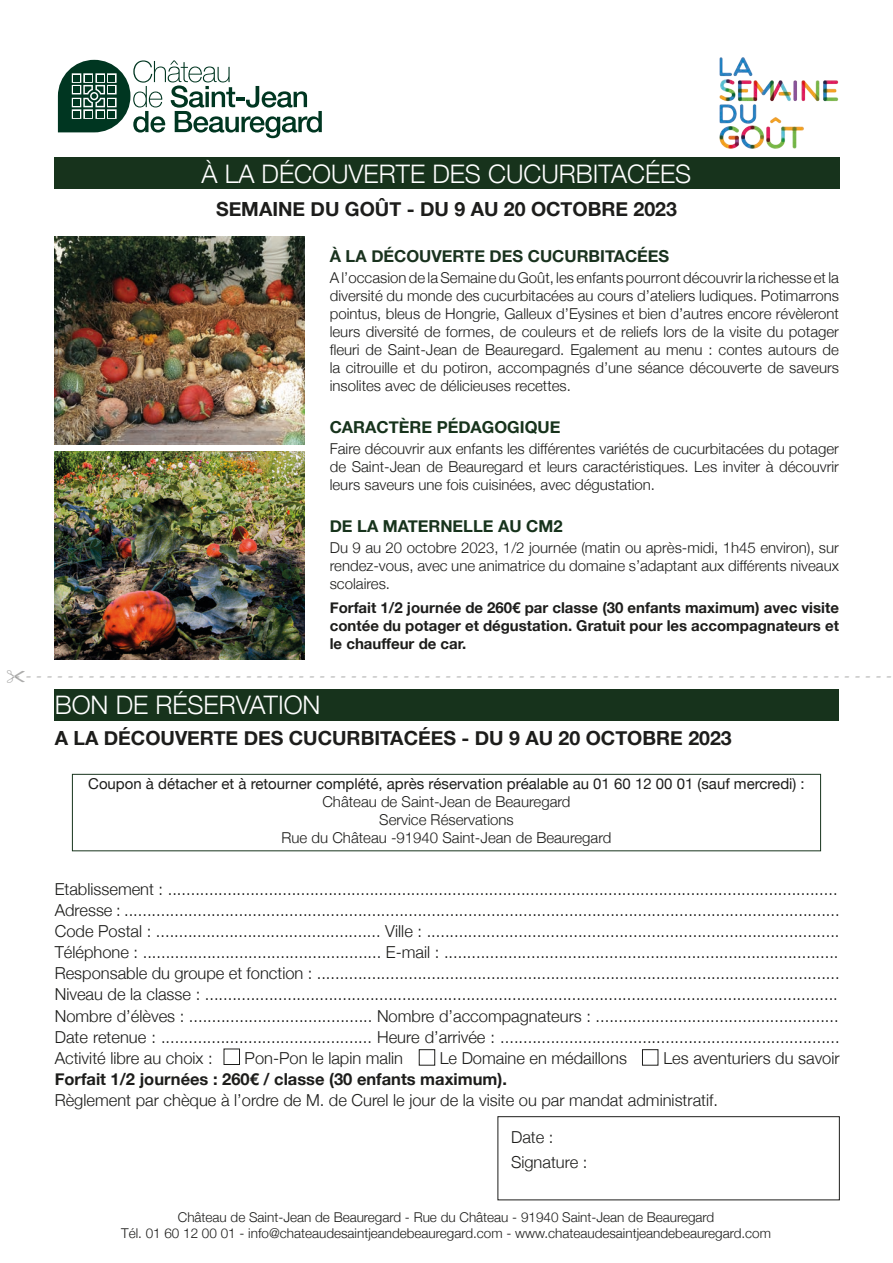
<style>
.page{position:relative;width:893px;height:1263px;background:#fff}
.page>*{position:absolute;margin:0;border:0;box-sizing:border-box;transform-origin:0 0}
.t1{font:300 25.5px "Helvetica Neue";color:#fff}
.t2{font:700 19.5px "Helvetica Neue";color:#1d1d1b}
.t3{font:18px "Minion Pro";color:#1d1d1b}
.t4{font:300 16.5px/21px "Helvetica Neue";color:#1d1d1b}
.t5{font:700 16.5px "Helvetica Neue";color:#1d1d1b}
.t6{font:700 16.5px "Helvetica Neue";color:#17331c}
.t7{font:700 16.5px "Helvetica Neue";color:#19321e}
.t8{font:300 15px/18px "Helvetica Neue";color:#1d1d1b;text-align:justify}
.t9{font:700 15px/18px "Helvetica Neue";color:#1d1d1b;text-align:justify}
.t10{font:15px "Helvetica Neue";color:#1d1d1b}
.t11{font:300 13.5px "Helvetica Neue";color:#1d1d1b}
</style>
<div class="page">
<div style="left:54px;top:689px;width:785px;height:31px;background:#17331c"></div>
<div style="left:54px;top:157px;width:786px;height:31px;background:#17331c"></div>
<svg style="left:58px;top:60px;width:264px;height:78px"></svg>
<div style="left:109px;top:99px;width:6px;height:7px;background:#003621"></div>
<div style="left:97px;top:75px;width:7px;height:6px;background:#003621"></div>
<div style="left:497px;top:1116px;width:343px;height:84px;border:1px solid #1d1d1b"></div>
<div style="left:72px;top:774px;width:749px;height:77px;border:1px solid #17331c"></div>
<img style="left:54px;top:451px;width:251px;height:209px">
<img style="left:54px;top:237px;width:251px;height:208px">
<img style="left:685px;top:57px;width:155px;height:132px">
<div style="left:224px;top:1048px;width:16px;height:17px;border:1px solid #1d1d1b"></div>
<div style="left:419px;top:1049px;width:16px;height:16px;border:1px solid #1d1d1b"></div>
<div style="left:642px;top:1049px;width:16px;height:16px;border:1px solid #1d1d1b"></div>
<p class="t1" style="left:202px;top:158px;width:491px">À LA DÉCOUVERTE DES CUCURBITACÉES</p>
<p class="t2" style="left:216px;top:197px;width:462px">SEMAINE DU GOÛT - DU 9 AU 20 OCTOBRE 2023</p>
<p class="t7" style="left:330px;top:246px;width:341px">À LA DÉCOUVERTE DES CUCURBITACÉES</p>
<p class="t8" style="left:330px;top:269px;width:511px">A l’occasion de la Semaine du Goût, les enfants pourront découvrir la richesse et la diversité du monde des cucurbitacées au cours d’ateliers ludiques. Potimarrons pointus, bleus de Hongrie, Galleux d’Eysines et bien d’autres encore révèleront leurs diversité de formes, de couleurs et de reliefs lors de la visite du potager fleuri de Saint-Jean de Beauregard. Egalement au menu : contes autours de la citrouille et du potiron, accompagnés d’une séance découverte de saveurs insolites avec de délicieuses recettes.</p>
<p class="t6" style="left:330px;top:417px;width:232px">CARACTÈRE PÉDAGOGIQUE</p>
<p class="t8" style="left:330px;top:440px;width:511px">Faire découvrir aux enfants les différentes variétés de cucurbitacées du potager de Saint-Jean de Beauregard et leurs caractéristiques. Les inviter à découvrir leurs saveurs une fois cuisinées, avec dégustation.</p>
<p class="t6" style="left:330px;top:516px;width:234px">DE LA MATERNELLE AU CM2</p>
<p class="t8" style="left:330px;top:539px;width:511px">Du 9 au 20 octobre 2023, 1/2 journée (matin ou après-midi, 1h45 environ), sur rendez-vous, avec une animatrice du domaine s’adaptant aux différents niveaux scolaires.</p>
<p class="t9" style="left:330px;top:598px;width:511px">Forfait 1/2 journée de 260€ par classe (30 enfants maximum) avec visite contée du potager et dégustation. Gratuit pour les accompagnateurs et le chauffeur de car.</p>
<p class="t3" style="left:15px;top:663px;width:879px">- - - - - - - - - - - - - - - - - - - - - - - - - - - - - - - - - - - - - - - - - - - - - - - - - - - - - - - - - - - - - - - - - - - - - - - - - - - - - - - - - - - -</p>
<p class="t1" style="left:55px;top:689px;width:267px">BON DE RÉSERVATION</p>
<p class="t2" style="left:55px;top:726px;width:678px">A LA DÉCOUVERTE DES CUCURBITACÉES - DU 9 AU 20 OCTOBRE 2023</p>
<p class="t10" style="left:88px;top:775px;width:718px">Coupon à détacher et à retourner complété, après réservation préalable au 01 60 12 00 01 (sauf mercredi) :</p>
<p class="t8" style="left:322px;top:792px;width:250px">Château de Saint-Jean de Beauregard</p>
<p class="t8" style="left:379px;top:810px;width:136px">Service Réservations</p>
<p class="t8" style="left:282px;top:828px;width:331px">Rue du Château -91940 Saint-Jean de Beauregard</p>
<p class="t4" style="left:55px;top:879px;width:784px">Etablissement : ..................................................................................................................................................</p>
<p class="t4" style="left:55px;top:900px;width:786px">Adresse : ............................................................................................................................................................</p>
<p class="t4" style="left:55px;top:921px;width:786px">Code Postal : ................................................. Ville : ..........................................................................................</p>
<p class="t4" style="left:55px;top:942px;width:785px">Téléphone : .................................................... E-mail : ......................................................................................</p>
<p class="t4" style="left:55px;top:963px;width:786px">Responsable du groupe et fonction : ..................................................................................................................</p>
<p class="t4" style="left:55px;top:984px;width:785px">Niveau de la classe : ..........................................................................................................................................</p>
<p class="t4" style="left:55px;top:1005px;width:785px">Nombre d’élèves : ........................................ Nombre d’accompagnateurs : .....................................................</p>
<p class="t4" style="left:55px;top:1026px;width:786px">Date retenue : .............................................. Heure d’arrivée : ..........................................................................<br>Activité libre au choix :</p>
<p class="t4" style="left:245px;top:1047px;width:160px">Pon-Pon le lapin malin</p>
<p class="t4" style="left:440px;top:1047px;width:189px">Le Domaine en médaillons</p>
<p class="t4" style="left:663px;top:1047px;width:178px">Les aventuriers du savoir</p>
<p class="t5" style="left:55px;top:1068px;width:454px">Forfait 1/2 journées : 260€ / classe (30 enfants maximum).</p>
<p class="t4" style="left:55px;top:1089px;width:665px">Règlement par chèque à l’ordre de M. de Curel le jour de la visite ou par mandat administratif.</p>
<p class="t4" style="left:511px;top:1126px;width:44px">Date :</p>
<p class="t4" style="left:511px;top:1151px;width:78px">Signature :</p>
<p class="t11" style="left:178px;top:1209px;width:538px">Château de Saint-Jean de Beauregard - Rue du Château - 91940 Saint-Jean de Beauregard</p>
<p class="t11" style="left:121px;top:1225px;width:651px">Tél. 01 60 12 00 01 - info@chateaudesaintjeandebeauregard.com - www.chateaudesaintjeandebeauregard.com</p>
</div>
